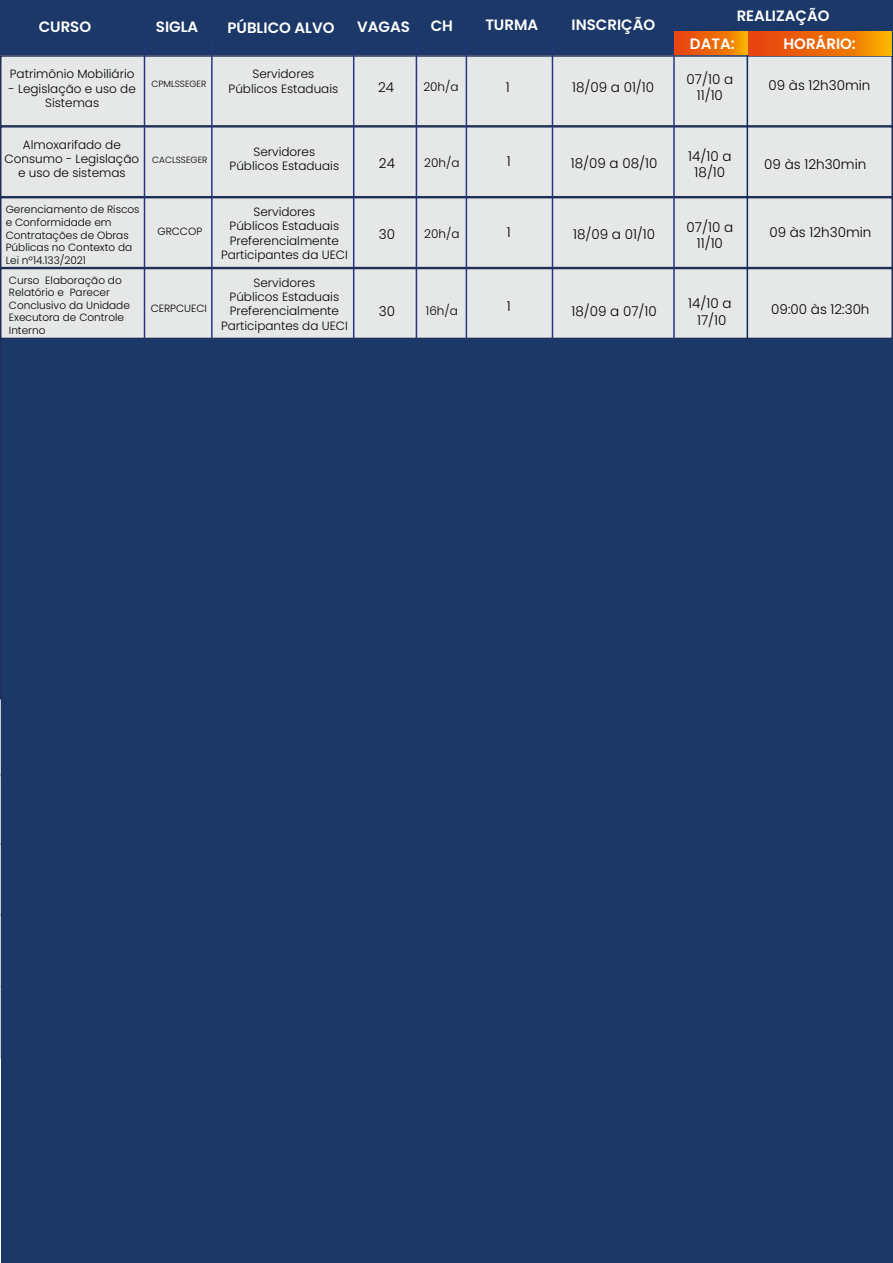
<style>
.page{position:relative;width:893px;height:1263px;background:#fff}
.page>*{position:absolute;margin:0;border:0;box-sizing:border-box;transform-origin:0 0}
.t1{font:600 15px "Poppins";color:#fff}
.t2{font:300 13.5px/16.2px "Poppins";color:#000;text-align:center}
.t3{font:300 12px/14.4px "Poppins";color:#000;text-align:center}
.t4{font:300 10.5px/12.6px "Poppins";color:#000}
.t5{font:300 9px "Poppins";color:#000}
</style>
<div class="page">
<div style="left:0;top:55px;width:893px;height:72px;background:#e6e8e8;border:2px solid #1f2f56"></div>
<div style="left:0;top:126px;width:893px;height:71px;background:#e6e8e8;border:2px solid #1f2f56"></div>
<div style="left:0;top:197px;width:893px;height:71px;background:#e6e8e8;border:2px solid #1f2f56"></div>
<div style="left:0;top:268px;width:893px;height:71px;background:#e6e8e8;border:2px solid #1f2f56"></div>
<div style="left:0;top:0;width:893px;height:55px;background:#1b3868"></div>
<hr style="left:747px;top:44px;width:1px;height:1219px;background:#082a5c">
<hr style="left:673px;top:43px;width:2px;height:1220px;background:#283583">
<hr style="left:552px;top:43px;width:1px;height:1220px;background:#283583">
<hr style="left:466px;top:43px;width:1px;height:1220px;background:#283583">
<hr style="left:416px;top:43px;width:1px;height:1220px;background:#283583">
<hr style="left:353px;top:45px;width:1px;height:1218px;background:#283583">
<hr style="left:211px;top:43px;width:2px;height:1220px;background:#283583">
<hr style="left:144px;top:43px;width:1px;height:1220px;background:#283583">
<svg style="left:675px;top:31px;width:73px;height:24px;background:#ed6d07"></svg>
<svg style="left:748px;top:31px;width:144px;height:24px;background:#ed6d07"></svg>
<div style="left:1px;top:339px;width:892px;height:924px;background:#1b3867"></div>
<p class="t1" style="left:39px;top:18px;width:54px">CURSO</p>
<p class="t1" style="left:156px;top:18px;width:44px">SIGLA</p>
<p class="t1" style="left:227px;top:19px;width:109px">PÚBLICO ALVO</p>
<p class="t1" style="left:357px;top:18px;width:54px">VAGAS</p>
<p class="t1" style="left:431px;top:17px;width:24px">CH</p>
<p class="t1" style="left:485px;top:16px;width:54px">TURMA</p>
<p class="t1" style="left:572px;top:16px;width:85px">INSCRIÇÃO</p>
<p class="t1" style="left:737px;top:7px;width:94px">REALIZAÇÃO</p>
<p class="t1" style="left:690px;top:35px;width:46px">DATA:</p>
<p class="t1" style="left:783px;top:35px;width:74px">HORÁRIO:</p>
<p class="t3" style="left:10px;top:67px;width:126px">Patrimônio Mobiliário</p>
<p class="t3" style="left:9px;top:81px;width:129px">- Legislação e uso de<br>Sistemas</p>
<p class="t5" style="left:151px;top:78px;width:57px">CPMLSSEGER</p>
<p class="t3" style="left:229px;top:67px;width:111px">Servidores<br>Públicos Estaduais</p>
<p class="t3" style="left:5px;top:137px;width:136px">Almoxarifado de<br>Consumo - Legislação e uso de sistemas</p>
<p class="t4" style="left:6px;top:203px;width:135px">Gerenciamento de Riscos e Conformidade em<br>Contratações de Obras<br>Públicas no Contexto da<br>Lei nº14.133/2021</p>
<p class="t4" style="left:9px;top:274px;width:122px">Curso Elaboração do<br>Relatório e Parecer<br>Conclusivo da Unidade<br>Executora de Controle<br>Interno</p>
<p class="t5" style="left:152px;top:154px;width:57px">CACLSSEGER</p>
<p class="t4" style="left:157px;top:225px;width:46px">GRCCOP</p>
<p class="t4" style="left:151px;top:303px;width:58px">CERPCUECI</p>
<p class="t3" style="left:230px;top:144px;width:111px">Servidores<br>Públicos Estaduais</p>
<p class="t3" style="left:221px;top:204px;width:128px">Servidores<br>Públicos Estaduais<br>Preferencialmente<br>Participantes da UECI</p>
<p class="t3" style="left:221px;top:275px;width:128px">Servidores<br>Públicos Estaduais<br>Preferencialmente<br>Participantes da UECI</p>
<p class="t2" style="left:378px;top:79px;width:17px">24</p>
<p class="t3" style="left:423px;top:79px;width:37px">20h/a</p>
<p class="t2" style="left:506px;top:80px;width:5px">1</p>
<p class="t2" style="left:572px;top:79px;width:84px">18/09 a 01/10</p>
<p class="t2" style="left:687px;top:71px;width:48px">07/10 a<br>11/10</p>
<p class="t2" style="left:768px;top:77px;width:104px">09 às 12h30min</p>
<p class="t2" style="left:379px;top:156px;width:17px">24</p>
<p class="t3" style="left:424px;top:156px;width:37px">20h/a</p>
<p class="t2" style="left:507px;top:154px;width:5px">1</p>
<p class="t2" style="left:571px;top:155px;width:88px">18/09 a 08/10</p>
<p class="t2" style="left:688px;top:148px;width:45px">14/10 a<br>18/10</p>
<p class="t2" style="left:764px;top:156px;width:104px">09 às 12h30min</p>
<p class="t2" style="left:379px;top:226px;width:18px">30</p>
<p class="t3" style="left:424px;top:226px;width:37px">20h/a</p>
<p class="t2" style="left:507px;top:224px;width:5px">1</p>
<p class="t2" style="left:573px;top:226px;width:84px">18/09 a 01/10</p>
<p class="t2" style="left:687px;top:219px;width:48px">07/10 a<br>11/10</p>
<p class="t2" style="left:769px;top:224px;width:104px">09 às 12h30min</p>
<p class="t2" style="left:379px;top:304px;width:18px">30</p>
<p class="t3" style="left:426px;top:304px;width:34px">16h/a</p>
<p class="t2" style="left:507px;top:298px;width:5px">1</p>
<p class="t2" style="left:571px;top:303px;width:87px">18/09 a 07/10</p>
<p class="t2" style="left:688px;top:296px;width:45px">14/10 a<br>17/10</p>
<p class="t2" style="left:771px;top:302px;width:100px">09:00 às 12:30h</p>
</div>
